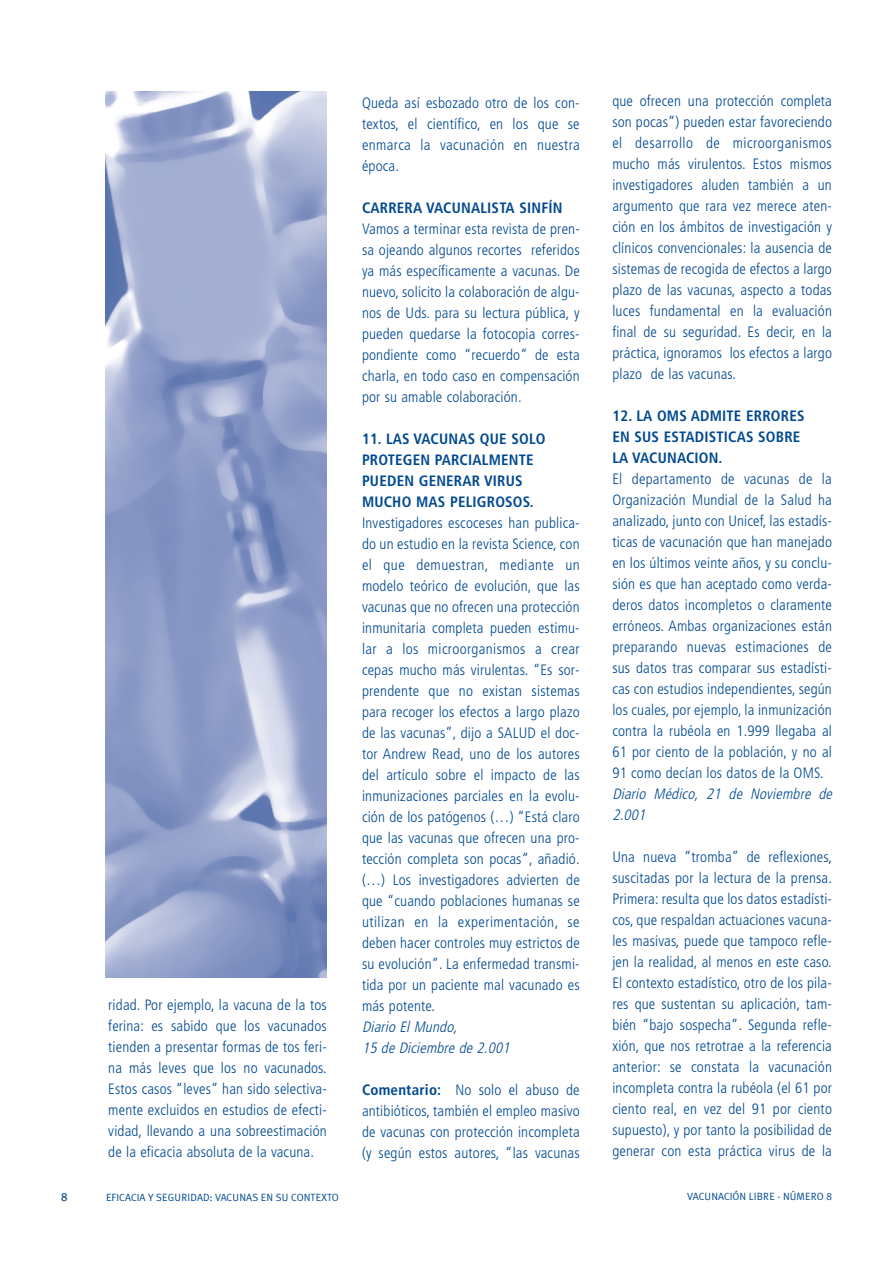
<style>
.page{position:relative;width:893px;height:1263px;background:#fff}
.page>*{position:absolute;margin:0;border:0;box-sizing:border-box;transform-origin:0 0}
.t1{font:300 condensed 15px/21px "Frutiger";letter-spacing:.01em;color:#004990;text-align:justify}
.t2{font:12px "Meta Plus Book Caps";color:#004990}
.t3{font:10.5px "Meta Plus Normal Caps";color:#004990}
.s1{font-weight:700}
.s2{font-style:italic}
</style>
<div class="page">
<img style="left:106px;top:92px;width:221px;height:886px">
<p class="t1" style="left:108px;top:996px;width:220px">ridad. Por ejemplo, la vacuna de la tos ferina: es sabido que los vacunados tienden a presentar formas de tos feri&shy;na más leves que los no vacunados.<br>Estos casos “leves” han sido selectiva&shy;mente excluidos en estudios de efecti&shy;vidad, llevando a una sobreestimación de la eficacia absoluta de la vacuna.</p>
<p class="t1" style="left:362px;top:94px;width:219px">Queda así esbozado otro de los con&shy;textos, el científico, en los que se enmarca la vacunación en nuestra época.</p>
<p class="t1" style="left:362px;top:199px;width:219px;text-align:left"><span class="s1">CARRERA VACUNALISTA SINFÍN </span>Vamos a terminar esta revista de pren&shy;sa ojeando algunos recortes referidos ya más específicamente a vacunas. De nuevo, solicito la colaboración de algu&shy;nos de Uds. para su lectura pública, y pueden quedarse la fotocopia corres&shy;pondiente como “recuerdo” de esta charla, en todo caso en compensación por su amable colaboración.</p>
<p class="t1" style="left:362px;top:430px;width:219px;text-align:left"><span class="s1">11. LAS VACUNAS QUE SOLO<br>PROTEGEN PARCIALMENTE<br>PUEDEN GENERAR VIRUS<br>MUCHO MAS PELIGROSOS.<br></span>Investigadores escoceses han publica&shy;do un estudio en la revista Science, con el que demuestran, mediante un modelo teórico de evolución, que las vacunas que no ofrecen una protección inmunitaria completa pueden estimu&shy;lar a los microorganismos a crear cepas mucho más virulentas. “Es sor&shy;prendente que no existan sistemas para recoger los efectos a largo plazo de las vacunas”, dijo a SALUD el doc&shy;tor Andrew Read, uno de los autores del artículo sobre el impacto de las inmunizaciones parciales en la evolu&shy;ción de los patógenos (…) “Está claro que las vacunas que ofrecen una pro&shy;tección completa son pocas”, añadió. (…) Los investigadores advierten de que “cuando poblaciones humanas se utilizan en la experimentación, se deben hacer controles muy estrictos de su evolución”. La enfermedad transmi&shy;tida por un paciente mal vacunado es más potente.<br><span class="s2">Diario El Mundo,<br>15 de Diciembre de 2.001</span></p>
<p class="t1" style="left:362px;top:1081px;width:219px"><span class="s1">Comentario:</span> No solo el abuso de antibióticos, también el empleo masivo de vacunas con protección incompleta (y según estos autores, “las vacunas</p>
<p class="t1" style="left:612px;top:92px;width:221px">que ofrecen una protección completa son pocas”) pueden estar favoreciendo el desarrollo de microorganismos mucho más virulentos. Estos mismos investigadores aluden también a un argumento que rara vez merece aten&shy;ción en los ámbitos de investigación y clínicos convencionales: la ausencia de sistemas de recogida de efectos a largo plazo de las vacunas, aspecto a todas luces fundamental en la evaluación final de su seguridad. Es decir, en la práctica, ignoramos los efectos a largo plazo de las vacunas.</p>
<p class="t1" style="left:612px;top:407px;width:224px;text-align:left"><span class="s1">12. LA OMS ADMITE ERRORES<br>EN SUS ESTADISTICAS SOBRE<br>LA VACUNACION.<br></span>El departamento de vacunas de la Organización Mundial de la Salud ha analizado, junto con Unicef, las estadís&shy;ticas de vacunación que han manejado en los últimos veinte años, y su conclu&shy;sión es que han aceptado como verda&shy;deros datos incompletos o claramente erróneos. Ambas organizaciones están preparando nuevas estimaciones de sus datos tras comparar sus estadísti&shy;cas con estudios independientes, según los cuales, por ejemplo, la inmunización contra la rubéola en 1.999 llegaba al 61 por ciento de la población, y no al 91 como decían los datos de la OMS.<br><span class="s2">Diario Médico, 21 de Noviembre de 2.001</span></p>
<p class="t1" style="left:612px;top:848px;width:221px">Una nueva “tromba” de reflexiones, suscitadas por la lectura de la prensa.<br>Primera: resulta que los datos estadísti&shy;cos, que respaldan actuaciones vacuna&shy;les masivas, puede que tampoco refle&shy;jen la realidad, al menos en este caso.<br>El contexto estadístico, otro de los pila&shy;res que sustentan su aplicación, tam&shy;bién “bajo sospecha”. Segunda refle&shy;xión, que nos retrotrae a la referencia anterior: se constata la vacunación incompleta contra la rubéola (el 61 por ciento real, en vez del 91 por ciento supuesto), y por tanto la posibilidad de generar con esta práctica virus de la</p>
<p class="t2" style="left:61px;top:1190px;width:8px">8</p>
<p class="t3" style="left:106px;top:1192px;width:234px">EFICACIA Y SEGURIDAD: VACUNAS EN SU CONTEXTO</p>
<p class="t3" style="left:687px;top:1190px;width:146px">VACUNACIÓN LIBRE - NÚMERO 8</p>
</div>
